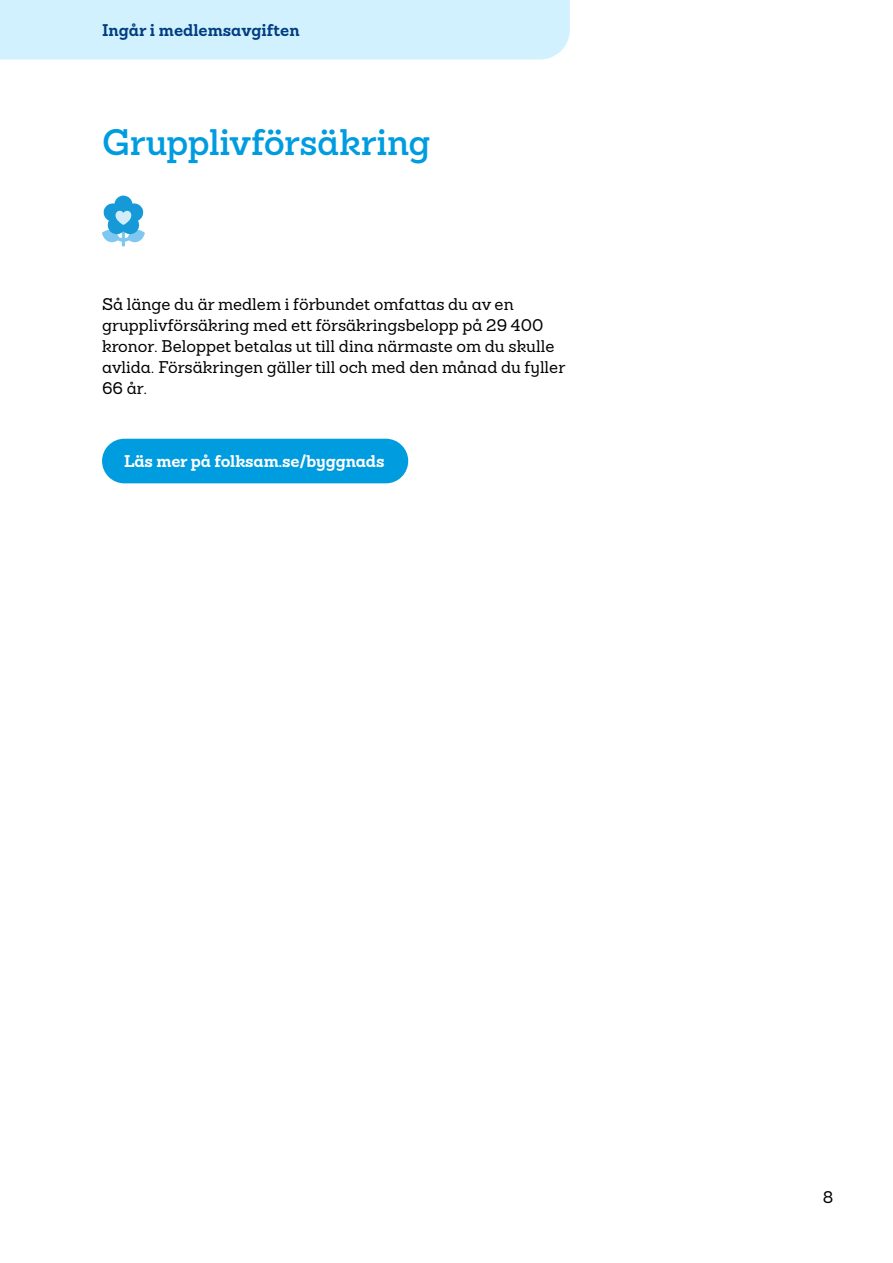
<style>
.page{position:relative;width:893px;height:1263px;background:#fff}
.page>*{position:absolute;margin:0;border:0;box-sizing:border-box;transform-origin:0 0}
.Rubrik_24_26{font:600 36px "Sanchez Folksam";letter-spacing:-.01em;color:#009ce0}
.Brödtext_11_14{font:500 16.5px/21px "Sanchez Folksam";color:#000}
.t1{font:700 16.5px "Sanchez Folksam";letter-spacing:-.01em;color:#fff}
.Huvud_-_låsupp_färg_1{font:700 16.5px "Sanchez Folksam";color:#003e80}
</style>
<div class="page">
<div style="left:0;top:0;width:570px;height:60px;background:#d2f1fe"></div>
<svg style="left:102px;top:196px;width:43px;height:51px"></svg>
<div style="left:102px;top:439px;width:306px;height:44px;background:#009ce0;border-radius:22px"></div>
<p class="Huvud_-_låsupp_färg_1" style="left:102px;top:19px;width:199px">Ingår i medlemsavgiften</p>
<p class="Rubrik_24_26" style="left:102px;top:118px;width:330px">Grupplivförsäkring</p>
<p class="Brödtext_11_14" style="left:102px;top:293px;width:465px">Så länge du är medlem i förbundet omfattas du av en grupplivförsäkring med ett försäkringsbelopp på 29 400 kronor. Beloppet betalas ut till dina närmaste om du skulle avlida. Försäkringen gäller till och med den månad du fyller 66 år.</p>
<p class="t1" style="left:124px;top:450px;width:262px">Läs mer på folksam.se/byggnads</p>
<p class="Brödtext_11_14" style="left:823px;top:1187px;width:12px">8</p>
</div>
